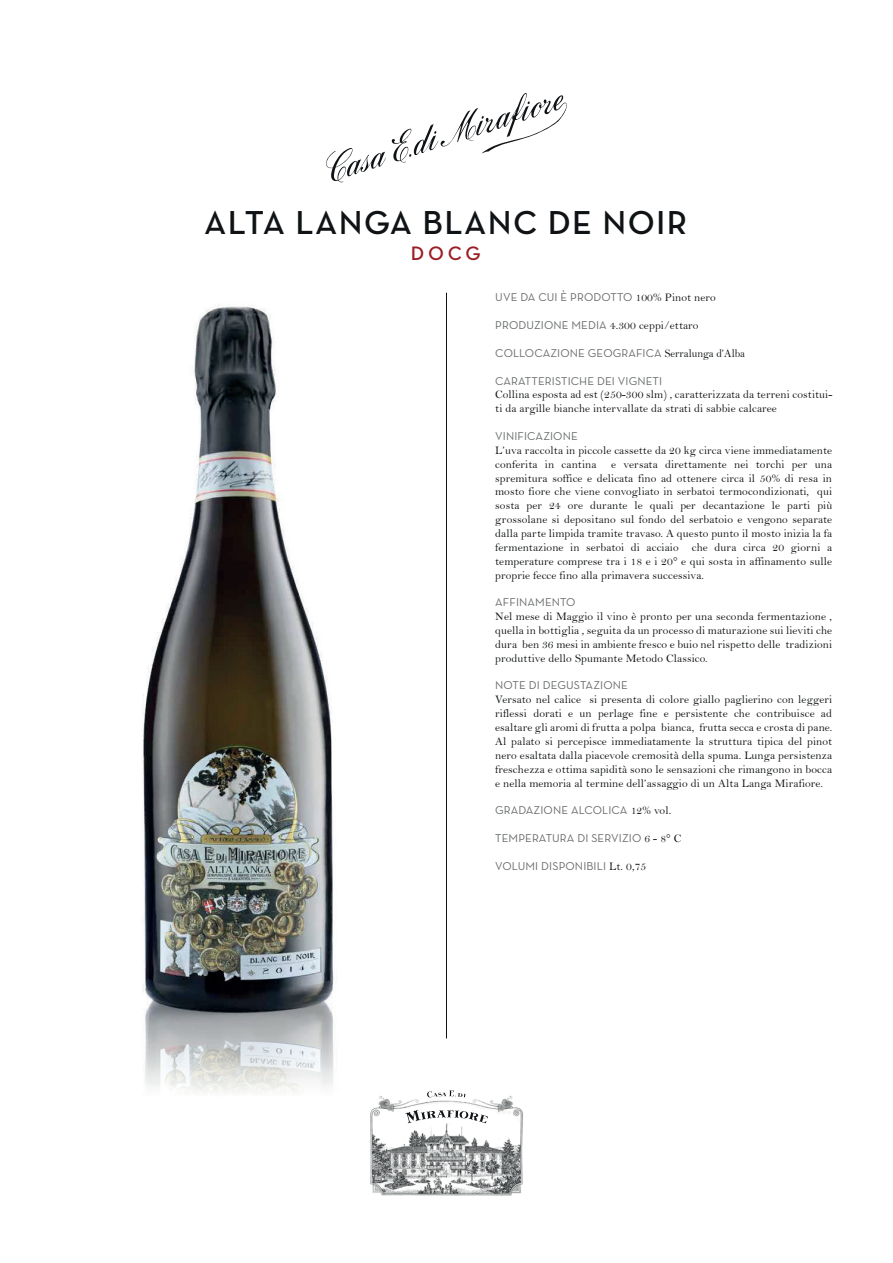
<style>
.page{position:relative;width:893px;height:1263px;background:#fff}
.page>*{position:absolute;margin:0;border:0;box-sizing:border-box;transform-origin:0 0}
.t1{font:33.75px "Neutra Text Demi Alt";letter-spacing:.04em;color:#101315}
.t2{font:19.8px "Neutra Text Demi Alt";color:#9b1e24}
.t3{font:11.55px/13.8px "Bell";letter-spacing:.01em;color:#101315;text-align:justify}
.t4{font:11.55px "Neutra Text";letter-spacing:.01em;color:#66696a}
.s1{font-family:"Bell";color:#101315}
.s2{font-family:"Neutra Text";color:#66696a}
</style>
<div class="page">
<img style="left:142px;top:304px;width:192px;height:789px">
<svg style="left:326px;top:93px;width:241px;height:90px"></svg>
<img style="left:370px;top:1095px;width:153px;height:101px">
<svg style="left:405px;top:1110px;width:83px;height:13px"></svg>
<svg style="left:427px;top:1090px;width:39px;height:7px"></svg>
<hr style="left:446px;top:293px;width:1px;height:745px;background:#101315">
<h1 class="t1" style="left:204px;top:202px;width:485px">ALTA LANGA BLANC DE NOIR</h1>
<h2 class="t2" style="left:411px;top:241px;width:72px">DOCG</h2>
<p class="t4" style="left:495px;top:290px;width:222px">UVE DA CUI È PRODOTTO <span class="s1">100% Pinot nero</span></p>
<p class="t3" style="left:495px;top:318px;width:205px"><span class="s2">PRODUZIONE MEDIA</span> 4.300 ceppi/ettaro</p>
<p class="t4" style="left:495px;top:346px;width:251px">COLLOCAZIONE GEOGRAFICA <span class="s1">Serralunga d’Alba</span></p>
<p class="t4" style="left:495px;top:374px;width:168px">CARATTERISTICHE DEI VIGNETI</p>
<p class="t3" style="left:495px;top:388px;width:339px">Collina esposta ad est (250-300 slm) , caratterizzata da terreni costitui&shy;ti da argille bianche intervallate da strati di sabbie calcaree</p>
<p class="t4" style="left:495px;top:429px;width:84px">VINIFICAZIONE</p>
<p class="t3" style="left:495px;top:443px;width:338px">L’uva raccolta in piccole cassette da 20 kg circa viene immediatamente conferita in cantina</p>
<p class="t3" style="left:495px;top:457px;width:339px;text-indent:116px">e versata direttamente nei torchi per una spremitura soffice e delicata fino ad ottenere circa il 50% di resa in mosto fiore che viene convogliato in serbatoi termocondizionati, qui sosta per 24 ore durante le quali per decantazione le parti più grossolane si depositano sul fondo del serbatoio e vengono separate dalla parte limpida tramite travaso. A questo punto il mosto inizia la fa fermentazione in serbatoi di acciaio che dura circa 20 giorni a temperature comprese tra i 18 e i 20° e qui sosta in affinamento sulle proprie fecce fino alla primavera successiva.</p>
<p class="t4" style="left:495px;top:595px;width:82px">AFFINAMENTO</p>
<p class="t3" style="left:495px;top:609px;width:338px">Nel mese di Maggio il vino è pronto per una seconda fermentazione , quella in bottiglia , seguita da un processo di maturazione sui lieviti che dura ben 36 mesi in ambiente fresco e buio nel rispetto delle tradizioni produttive dello Spumante Metodo Classico.</p>
<p class="t4" style="left:495px;top:678px;width:134px">NOTE DI DEGUSTAZIONE</p>
<p class="t3" style="left:495px;top:693px;width:339px">Versato nel calice si presenta di colore giallo paglierino con leggeri riflessi dorati e un perlage fine e persistente che contribuisce ad esaltare gli aromi di frutta a polpa bianca, frutta secca e crosta di pane.<br>Al palato si percepisce immediatamente la struttura tipica del pinot nero esaltata dalla piacevole cremosità della spuma. Lunga persistenza freschezza e ottima sapidità sono le sensazioni che rimangono in bocca e nella memoria al termine dell’assaggio di un Alta Langa Mirafiore.</p>
<p class="t4" style="left:495px;top:803px;width:178px">GRADAZIONE ALCOLICA <span class="s1">12% vol.</span></p>
<p class="t4" style="left:495px;top:831px;width:188px">TEMPERATURA DI SERVIZIO <span class="s1">6 - 8° C</span></p>
<p class="t4" style="left:495px;top:859px;width:153px">VOLUMI DISPONIBILI <span class="s1">Lt. 0,75</span></p>
</div>
